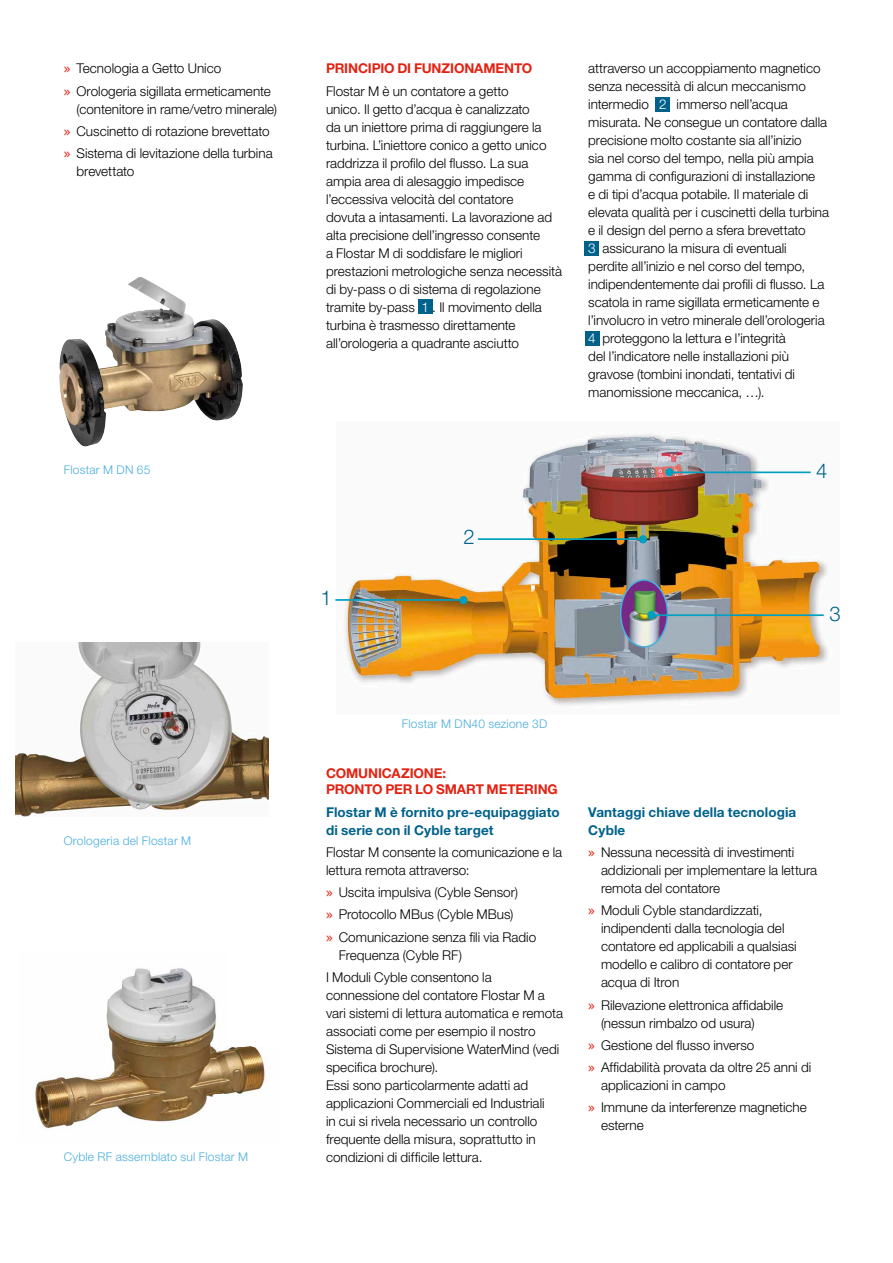
<style>
.page{position:relative;width:893px;height:1263px;background:#fff}
.page>*{position:absolute;margin:0;border:0;box-sizing:border-box;transform-origin:0 0}
.t1{font:300 20.4px "Helvetica Neue LT Std";color:#00628b}
.t2{font:300 13.5px/18px "Helvetica Neue LT Std";color:#000}
.t3{font:700 13.5px/18px "Helvetica Neue LT Std";letter-spacing:.005em;color:#00628b}
.t4{font:700 13.5px/16.2px "Helvetica Neue LT Std";letter-spacing:-.01em;color:#e42212}
.t5{font:300 12px "Helvetica Neue LT Std";letter-spacing:.02em;color:#49aedf}
.s1{font-family:"Lucida Grande";font-weight:400;color:#e42212}
.s2{color:#fff}
</style>
<div class="page">
<div style="left:584px;top:241px;width:15px;height:15px;background:#00628b"></div>
<div style="left:585px;top:331px;width:15px;height:15px;background:#00628b"></div>
<div style="left:655px;top:97px;width:15px;height:15px;background:#00628b"></div>
<div style="left:418px;top:299px;width:15px;height:15px;background:#00628b"></div>
<img style="left:344px;top:434px;width:484px;height:272px">
<hr style="left:478px;top:538px;width:165px;height:2px;background:#009fc1">
<hr style="left:335px;top:599px;width:129px;height:2px;background:#009fc1">
<div style="left:639px;top:535px;width:8px;height:8px;background:#009fc1;border-radius:50%"></div>
<div style="left:459px;top:596px;width:9px;height:8px;background:#009fc1;border-radius:50%"></div>
<img style="left:621px;top:580px;width:46px;height:67px">
<div style="left:620px;top:579px;width:48px;height:69px;border:2px solid #49aedf;border-radius:50%"></div>
<hr style="left:651px;top:614px;width:173px;height:2px;background:#009fc1">
<hr style="left:669px;top:471px;width:142px;height:2px;background:#009fc1">
<div style="left:647px;top:611px;width:8px;height:8px;background:#009fc1;border-radius:50%"></div>
<div style="left:665px;top:468px;width:9px;height:8px;background:#009fc1;border-radius:50%"></div>
<img style="left:31px;top:968px;width:234px;height:160px">
<img style="left:16px;top:642px;width:253px;height:174px">
<img style="left:59px;top:277px;width:184px;height:170px">
<p class="t2" style="left:64px;top:57px;width:209px;line-height:22.2px"><span class="s1">»</span> Tecnologia a Getto Unico<br><span class="s1">»</span> Orologeria sigillata ermeticamente</p>
<p class="t2" style="left:64px;top:97px;width:215px;line-height:22.2px;text-indent:13px">(contenitore in rame/vetro minerale) <span class="s1">»</span> Cuscinetto di rotazione brevettato <span class="s1">»</span> Sistema di levitazione della turbina</p>
<p class="t2" style="left:77px;top:162px;width:59px">brevettato</p>
<p class="t5" style="left:64px;top:463px;width:88px">Flostar M DN 65</p>
<p class="t5" style="left:64px;top:834px;width:129px">Orologeria del Flostar M</p>
<p class="t5" style="left:64px;top:1149px;width:186px">Cyble RF assemblato sul Flostar M</p>
<p class="t4" style="left:326px;top:60px;width:208px">PRINCIPIO DI FUNZIONAMENTO</p>
<p class="t2" style="left:326px;top:82px;width:238px">Flostar M è un contatore a getto<br>unico. Il getto d’acqua è canalizzato<br>da un iniettore prima di raggiungere la turbina. L’iniettore conico a getto unico raddrizza il profilo del flusso. La sua ampia area di alesaggio impedisce l’eccessiva velocità del contatore<br>dovuta a intasamenti. La lavorazione ad alta precisione dell’ingresso consente<br>a Flostar M di soddisfare le migliori prestazioni metrologiche senza necessità di by-pass o di sistema di regolazione tramite by-pass <span class="s2">1</span> . Il movimento della turbina è trasmesso direttamente all’orologeria a quadrante asciutto</p>
<h1 class="t1" style="left:321px;top:585px;width:13px">1</h1>
<h1 class="t1" style="left:463px;top:525px;width:13px">2</h1>
<p class="t2" style="left:588px;top:59px;width:242px">attraverso un accoppiamento magnetico senza necessità di alcun meccanismo intermedio <span class="s2">2</span> immerso nell’acqua misurata. Ne consegue un contatore dalla precisione molto costante sia all’inizio<br>sia nel corso del tempo, nella più ampia gamma di configurazioni di installazione<br>e di tipi d’acqua potabile. Il materiale di elevata qualità per i cuscinetti della turbina e il design del perno a sfera brevettato<br><span class="s2">3</span> assicurano la misura di eventuali perdite all’inizio e nel corso del tempo, indipendentemente dai profili di flusso. La scatola in rame sigillata ermeticamente e l’involucro in vetro minerale dell’orologeria <span class="s2">4</span> proteggono la lettura e l’integrità<br>del l’indicatore nelle installazioni più gravose (tombini inondati, tentativi di manomissione meccanica, …).</p>
<h1 class="t1" style="left:816px;top:458px;width:13px">4</h1>
<h1 class="t1" style="left:829px;top:601px;width:13px">3</h1>
<p class="t5" style="left:402px;top:716px;width:147px">Flostar M DN40 sezione 3D</p>
<p class="t4" style="left:326px;top:765px;width:233px">COMUNICAZIONE:<br>PRONTO PER LO SMART METERING</p>
<p class="t3" style="left:326px;top:802px;width:235px">Flostar M è fornito pre-equipaggiato di serie con il Cyble target</p>
<p class="t2" style="left:326px;top:843px;width:238px">Flostar M consente la comunicazione e la lettura remota attraverso:</p>
<p class="t2" style="left:326px;top:881px;width:212px;line-height:22.2px"><span class="s1">»</span> Uscita impulsiva (Cyble Sensor)<br><span class="s1">»</span> Protocollo MBus (Cyble MBus)<br><span class="s1">»</span> Comunicazione senza fili via Radio</p>
<p class="t2" style="left:326px;top:943px;width:167px;line-height:22.2px;text-indent:13px">Frequenza (Cyble RF)<br>I Moduli Cyble consentono la</p>
<p class="t2" style="left:326px;top:986px;width:239px">connessione del contatore Flostar M a vari sistemi di lettura automatica e remota associati come per esempio il nostro Sistema di Supervisione WaterMind (vedi specifica brochure).<br>Essi sono particolarmente adatti ad applicazioni Commerciali ed Industriali<br>in cui si rivela necessario un controllo frequente della misura, soprattutto in condizioni di difficile lettura.</p>
<p class="t3" style="left:588px;top:803px;width:210px">Vantaggi chiave della tecnologia<br>Cyble</p>
<p class="t2" style="left:601px;top:843px;width:218px;text-indent:-13px"><span class="s1">»</span> Nessuna necessità di investimenti addizionali per implementare la lettura remota del contatore</p>
<p class="t2" style="left:601px;top:901px;width:197px;text-indent:-13px"><span class="s1">»</span> Moduli Cyble standardizzati, indipendenti dalla tecnologia del contatore ed applicabili a qualsiasi modello e calibro di contatore per acqua di Itron</p>
<p class="t2" style="left:601px;top:995px;width:184px;text-indent:-13px"><span class="s1">»</span> Rilevazione elettronica affidabile (nessun rimbalzo od usura)</p>
<p class="t2" style="left:588px;top:1034px;width:225px;line-height:22.2px"><span class="s1">»</span> Gestione del flusso inverso<br><span class="s1">»</span> Affidabilità provata da oltre 25 anni di</p>
<p class="t2" style="left:588px;top:1074px;width:220px;line-height:22.2px;text-indent:13px">applicazioni in campo<br><span class="s1">»</span> Immune da interferenze magnetiche</p>
<p class="t2" style="left:601px;top:1116px;width:44px">esterne</p>
</div>
